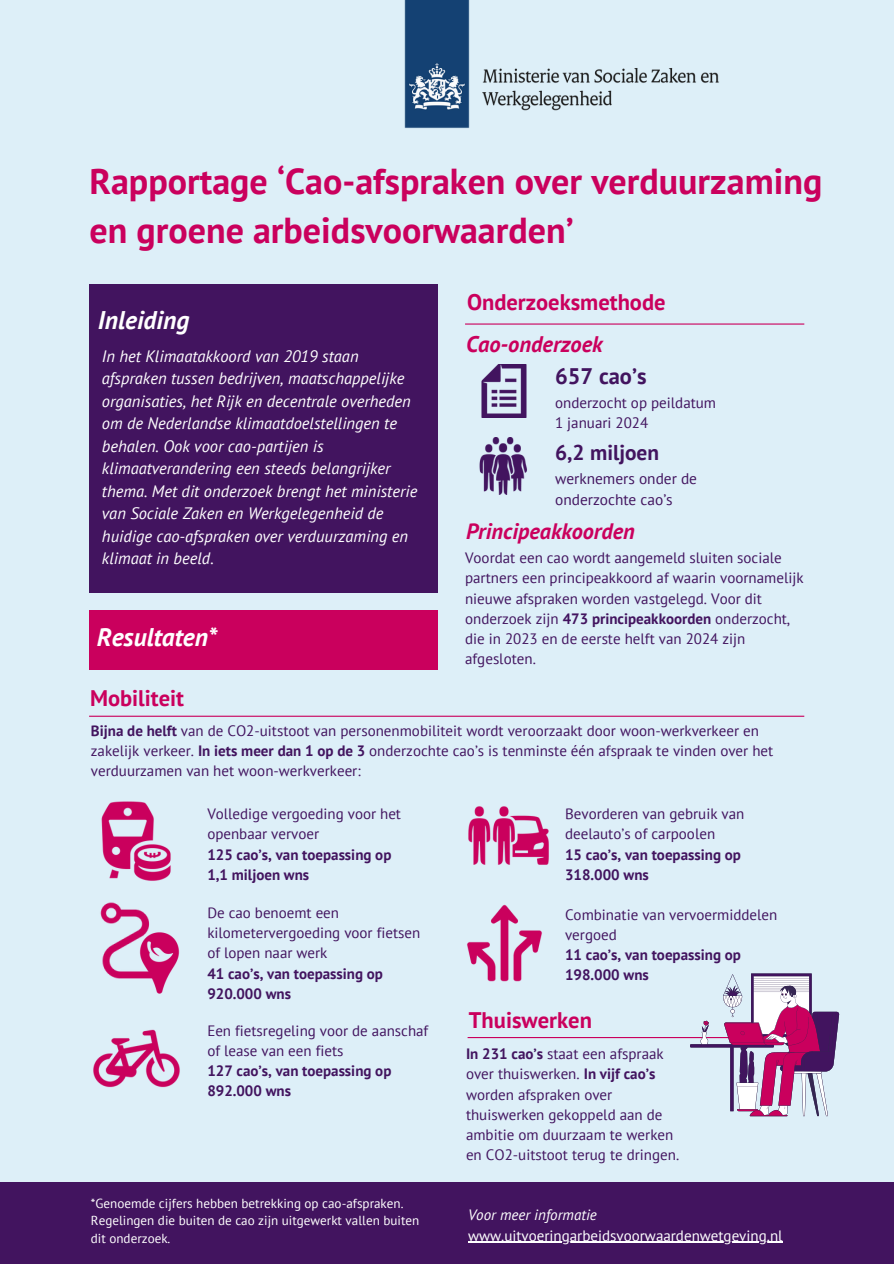
<style>
.page{position:relative;width:894px;height:1264px;background:#fff}
.page>*{position:absolute;margin:0;border:0;box-sizing:border-box;transform-origin:0 0}
.t1{font:700 36px/49.5px "PT Sans";color:#ca005d}
.t2{font:italic 700 25.5px "PT Sans";color:#fff}
.t3{font:700 22.5px "PT Sans";color:#ca005d}
.t4{font:italic 700 22.5px "PT Sans";color:#ca005d}
.t5{font:700 22.5px "PT Sans";color:#42145f}
.t6{font:italic 700 22.35px "PT Sans";color:#ca005d}
.t7{font:700 21.3px "PT Sans";color:#42145f}
.t8{font:italic 16.5px/22.5px "PT Sans";color:#fff}
.t9{font:700 16.5px "PT Sans";color:#fff}
.t10{font:15.3px/21.3px "PT Sans";color:#42145f}
.t11{font:15px/20.2px "PT Sans";color:#42145f}
.t12{font:15px "PT Sans";color:#fff}
.t13{font:italic 15px "PT Sans";color:#fff}
.t14{font:700 15px "PT Sans";color:#fff}
.t15{font:13.05px/17.4px "PT Sans";color:#fff}
.s1{font-weight:700}
</style>
<div class="page">
<div style="left:0;top:0;width:893px;height:1263px;background:#ddeff8"></div>
<div style="left:89px;top:284px;width:348px;height:308px;background:#42145f"></div>
<div style="left:89px;top:610px;width:349px;height:59px;background:#ca005d"></div>
<img style="left:481px;top:364px;width:46px;height:53px">
<img style="left:479px;top:438px;width:48px;height:56px">
<img style="left:404px;top:0;width:315px;height:129px">
<img style="left:101px;top:801px;width:70px;height:80px">
<img style="left:93px;top:1029px;width:87px;height:59px">
<img style="left:468px;top:806px;width:81px;height:59px">
<img style="left:155px;top:932px;width:25px;height:62px">
<img style="left:100px;top:902px;width:55px;height:84px">
<img style="left:467px;top:904px;width:75px;height:78px">
<hr style="left:467px;top:1036px;width:345px;height:2px;background:#ca005d">
<svg style="left:689px;top:973px;width:149px;height:143px"></svg>
<hr style="left:89px;top:715px;width:715px;height:1px;background:#ca005d">
<hr style="left:465px;top:323px;width:339px;height:1px;background:#ca005d">
<div style="left:0;top:1182px;width:893px;height:81px;background:#42145f"></div>
<hr style="left:468px;top:1241px;width:314px;height:1px;background:#fff">
<h2 class="t1" style="left:89px;top:155px;width:734px">Rapportage ‘Cao-afspraken over verduurzaming en groene arbeidsvoorwaarden’</h2>
<h6 class="t2" style="left:98px;top:303px;width:93px">Inleiding</h6>
<h2 class="t8" style="left:102px;top:344px;width:317px">In het Klimaatakkoord van 2019 staan afspraken tussen bedrijven, maatschappelijke organisaties, het Rijk en decentrale overheden om de Nederlandse klimaatdoelstellingen te behalen. Ook voor cao-partijen is klimaatverandering een steeds belangrijker thema. Met dit onderzoek brengt het ministerie van Sociale Zaken en Werkgelegenheid de huidige cao-afspraken over verduurzaming en klimaat in beeld.</h2>
<h5 class="t2" style="left:97px;top:619px;width:122px">Resultaten*</h5>
<p class="t3" style="left:90px;top:682px;width:95px">Mobiliteit</p>
<h4 class="t3" style="left:467px;top:287px;width:200px">Onderzoeksmethode</h4>
<h6 class="t4" style="left:466px;top:329px;width:138px">Cao-onderzoek</h6>
<h3 class="t5" style="left:555px;top:361px;width:93px">657 cao’s</h3>
<h3 class="t11" style="left:555px;top:392px;width:162px">onderzocht op peildatum<br>1 januari 2024</h3>
<h3 class="t7" style="left:555px;top:438px;width:105px">6,2 miljoen</h3>
<h3 class="t10" style="left:555px;top:467px;width:143px">werknemers onder de onderzochte cao’s</h3>
<p class="t6" style="left:466px;top:516px;width:170px">Principeakkoorden</p>
<p class="t11" style="left:465px;top:547px;width:340px">Voordat een cao wordt aangemeld sluiten sociale partners een principeakkoord af waarin voornamelijk nieuwe afspraken worden vastgelegd. Voor dit onderzoek zijn <span class="s1">473 principeakkoorden</span> onderzocht, die in 2023 en de eerste helft van 2024 zijn afgesloten.</p>
<p class="t11" style="left:91px;top:720px;width:683px"><span class="s1">Bijna de helft</span> van de CO2-uitstoot van personenmobiliteit wordt veroorzaakt door woon-werkverkeer en zakelijk verkeer. <span class="s1">In iets meer dan 1 op de 3</span> onderzochte cao’s is tenminste één afspraak te vinden over het verduurzamen van het woon-werkverkeer:</p>
<h6 class="t11" style="left:207px;top:803px;width:195px">Volledige vergoeding voor het openbaar vervoer<br><span class="s1">125 cao’s, van toepassing op<br>1,1 miljoen wns</span></h6>
<h6 class="t11" style="left:207px;top:902px;width:214px">De cao benoemt een kilometervergoeding voor fietsen of lopen naar werk<br><span class="s1">41 cao’s, van toepassing op<br>920.000 wns</span></h6>
<p class="t11" style="left:207px;top:1019px;width:222px">Een fietsregeling voor de aanschaf of lease van een fiets<br><span class="s1">127 cao’s, van toepassing op<br>892.000 wns</span></p>
<p class="t11" style="left:565px;top:803px;width:181px">Bevorderen van gebruik van deelauto’s of carpoolen<br><span class="s1">15 cao’s, van toepassing op<br>318.000 wns</span></p>
<p class="t11" style="left:565px;top:903px;width:214px">Combinatie van vervoermiddelen vergoed<br><span class="s1">11 cao’s, van toepassing op<br>198.000 wns</span></p>
<h6 class="t3" style="left:468px;top:1005px;width:125px">Thuiswerken</h6>
<h6 class="t11" style="left:466px;top:1043px;width:215px"><span class="s1">In 231 cao’s</span> staat een afspraak over thuiswerken. <span class="s1">In vijf cao’s </span>worden afspraken over thuiswerken gekoppeld aan de ambitie om duurzaam te werken en CO2-uitstoot terug te dringen.</h6>
<h6 class="t15" style="left:91px;top:1194px;width:330px">*Genoemde cijfers hebben betrekking op cao-afspraken.<br>Regelingen die buiten de cao zijn uitgewerkt vallen buiten</h6>
<p class="t15" style="left:91px;top:1229px;width:81px">dit onderzoek.</p>
<p class="t13" style="left:468px;top:1205px;width:130px">Voor meer informatie</p>
<h6 class="t12" style="left:468px;top:1225px;width:316px">www.uitvoeringarbeidsvoorwaardenwetgeving.nl</h6>
<p class="t9" style="left:79px;top:1215px;width:348px">www.uitvoeringarbeidsvoorwaardenwetgeving.nl</p>
<h3 class="t14" style="left:693px;top:1220px;width:101px">SZW/UAW/COB</h3>
</div>
